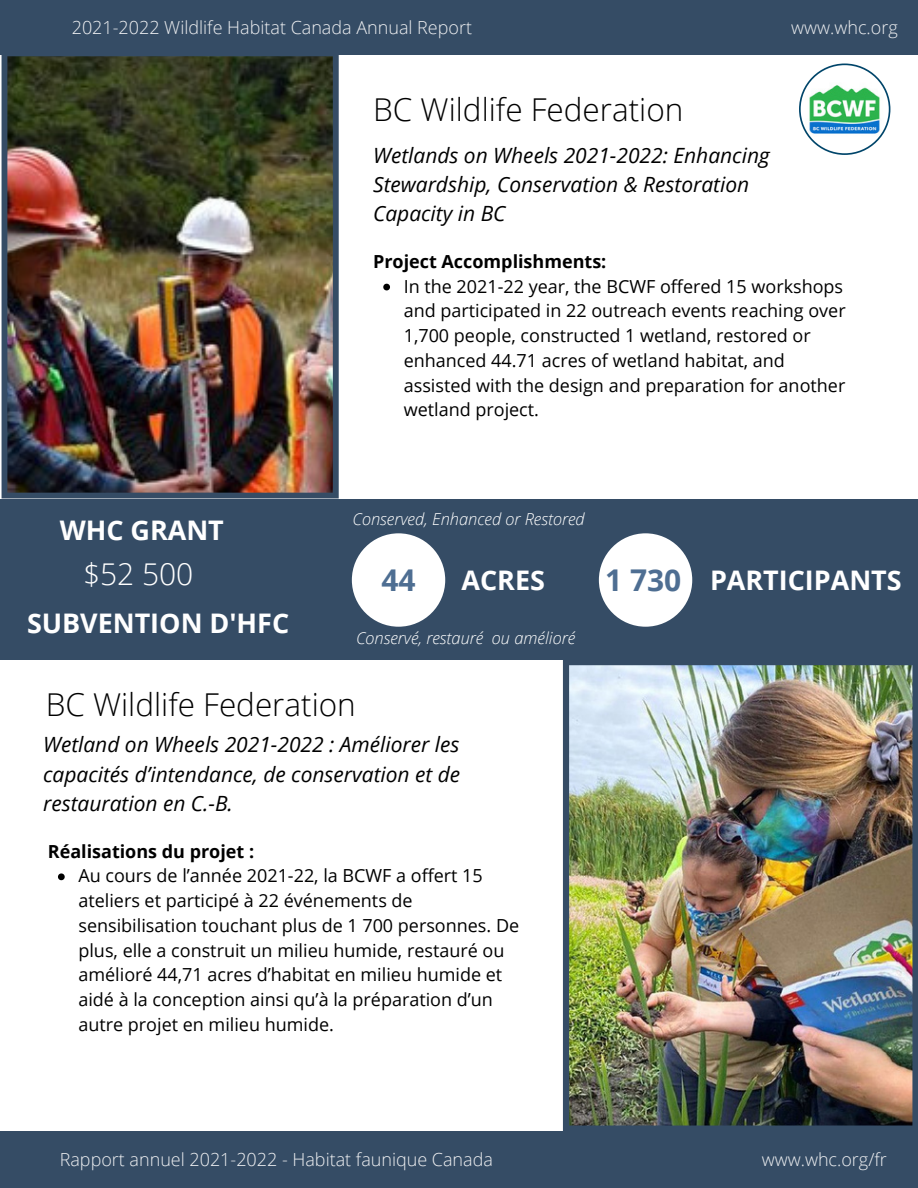
<style>
.page{position:relative;width:918px;height:1188px;background:#fff}
.page>*{position:absolute;margin:0;border:0;box-sizing:border-box;transform-origin:0 0}
.t1{font:300 31.5px "Open Sans";color:#000}
.t2{font:300 30px "Open Sans";color:#fff}
.t3{font:700 30px "Open Sans";color:#4e6e92}
.t4{font:700 27px "Open Sans";color:#fff}
.t5{font:italic 21px/29.2px "Open Sans";color:#000}
.t6{font:18px/24.8px "Open Sans";color:#000}
.t7{font:300 18px "Open Sans";color:#eff0f2}
.t8{font:700 18px "Open Sans";color:#000}
.t9{font:italic 300 16.5px "Open Sans";color:#fff}
</style>
<div class="page">
<div style="left:0;top:1132px;width:918px;height:56px;background:#354c65"></div>
<img style="left:2px;top:54px;width:337px;height:444px">
<div style="left:0;top:499px;width:918px;height:160px;background:#354c65"></div>
<img style="left:563px;top:659px;width:355px;height:473px">
<div style="left:0;top:0;width:918px;height:54px;background:#354c65"></div>
<div style="left:352px;top:533px;width:93px;height:94px;background:#fff;border-radius:50%"></div>
<div style="left:599px;top:533px;width:93px;height:94px;background:#fff;border-radius:50%"></div>
<svg style="left:799px;top:64px;width:91px;height:91px"></svg>
<svg style="left:383px;top:284px;width:7px;height:6px"></svg>
<svg style="left:58px;top:873px;width:7px;height:7px"></svg>
<p class="t7" style="left:72px;top:15px;width:402px">2021-2022 Wildlife Habitat Canada Annual Report</p>
<p class="t7" style="left:791px;top:15px;width:108px">www.whc.org</p>
<h1 class="t1" style="left:373px;top:87px;width:312px">BC Wildlife Federation</h1>
<p class="t5" style="left:373px;top:140px;width:398px">Wetlands on Wheels 2021-2022: Enhancing<br>Stewardship, Conservation &amp; Restoration<br>Capacity in BC</p>
<p class="t8" style="left:373px;top:249px;width:235px">Project Accomplishments:</p>
<h3 class="t4" style="left:60px;top:511px;width:166px">WHC GRANT</h3>
<p class="t6" style="left:404px;top:273px;width:443px">In the 2021-22 year, the BCWF offered 15 workshops and participated in 22 outreach events reaching over 1,700 people, constructed 1 wetland, restored or enhanced 44.71 acres of wetland habitat, and assisted with the design and preparation for another wetland project.</p>
<p class="t9" style="left:353px;top:507px;width:234px">Conserved, Enhanced or Restored</p>
<h2 class="t2" style="left:83px;top:553px;width:112px">$52 500</h2>
<h2 class="t3" style="left:381px;top:559px;width:36px">44</h2>
<h2 class="t3" style="left:605px;top:559px;width:78px">1 730</h2>
<h3 class="t4" style="left:462px;top:561px;width:85px">ACRES</h3>
<h3 class="t4" style="left:27px;top:604px;width:264px">SUBVENTION D'HFC</h3>
<p class="t9" style="left:356px;top:626px;width:221px">Conservé, restauré ou amélioré</p>
<h1 class="t1" style="left:46px;top:682px;width:312px">BC Wildlife Federation</h1>
<p class="t5" style="left:43px;top:730px;width:419px;text-align:justify">Wetland on Wheels 2021-2022 : Améliorer les capacités d’intendance, de conservation et de restauration en C.-B.</p>
<p class="t8" style="left:48px;top:838px;width:208px">Réalisations du projet :</p>
<p class="t6" style="left:78px;top:863px;width:442px">Au cours de l’année 2021-22, la BCWF a offert 15 ateliers et participé à 22 événements de sensibilisation touchant plus de 1 700 personnes. De plus, elle a construit un milieu humide, restauré ou amélioré 44,71 acres d’habitat en milieu humide et aidé à la conception ainsi qu’à la préparation d’un autre projet en milieu humide.</p>
<h3 class="t4" style="left:710px;top:561px;width:193px">PARTICIPANTS</h3>
<p class="t7" style="left:60px;top:1147px;width:435px">Rapport annuel 2021-2022 - Habitat faunique Canada</p>
<p class="t7" style="left:762px;top:1147px;width:127px">www.whc.org/fr</p>
</div>
